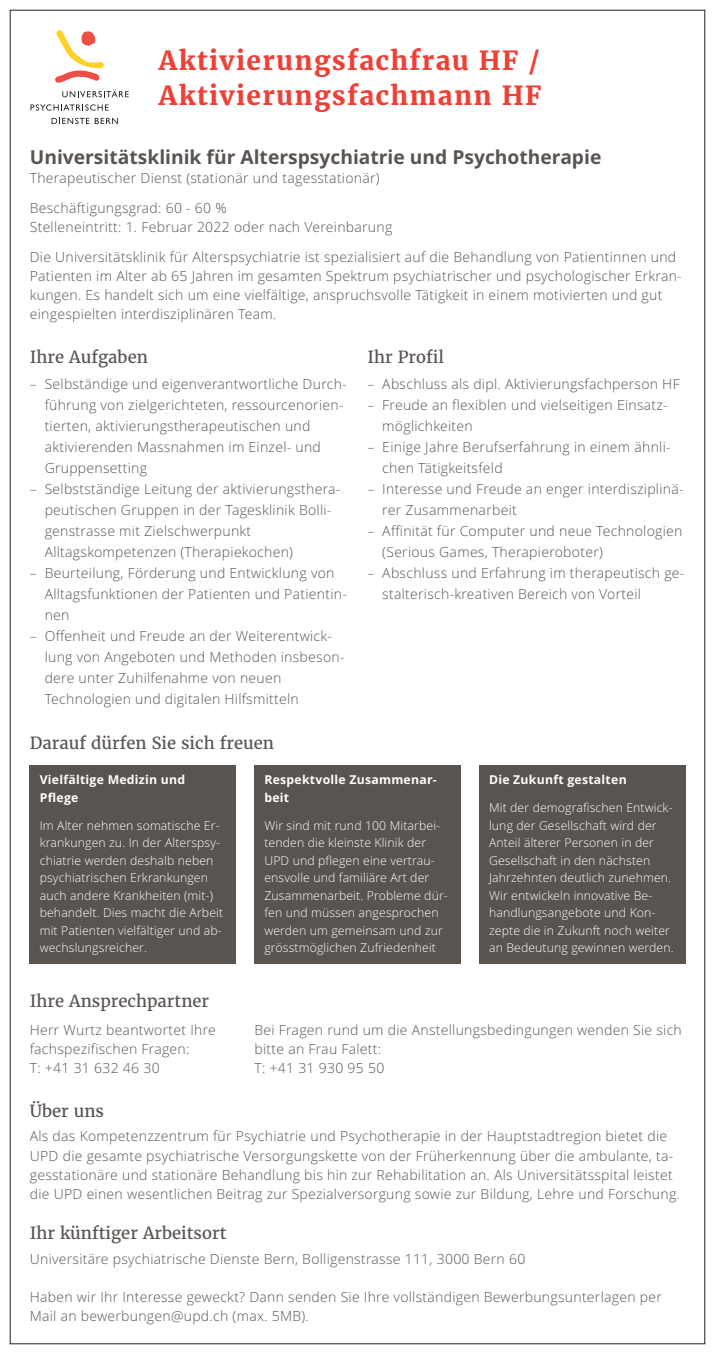
<style>
.page{position:relative;width:715px;height:1354px;background:#fff}
.page>*{position:absolute;margin:0;border:0;box-sizing:border-box;transform-origin:0 0}
.t1{font:700 26.25px/35px "Merriweather";letter-spacing:.05em;color:#ee4037}
.t2{font:700 19.25px "Open Sans";color:#5a5451}
.t3{font:16.62px "Merriweather";color:#5a5451}
.t4{font:300 14px/21px "Open Sans";letter-spacing:.02em;color:#5a5451}
.t5{font:300 12.25px/17.5px "Open Sans";letter-spacing:.01em;color:#fff}
.t6{font:700 12.25px/17.5px "Open Sans";letter-spacing:.02em;color:#fff}
</style>
<div class="page">
<svg style="left:62px;top:90px;width:67px;height:7px"></svg>
<svg style="left:31px;top:104px;width:77px;height:7px"></svg>
<svg style="left:52px;top:118px;width:37px;height:6px"></svg>
<svg style="left:95px;top:118px;width:23px;height:6px"></svg>
<svg style="left:55px;top:30px;width:49px;height:53px"></svg>
<div style="left:30px;top:764px;width:206px;height:199px;background:#5a5451"></div>
<div style="left:254px;top:764px;width:206px;height:199px;background:#5a5451"></div>
<div style="left:479px;top:764px;width:206px;height:199px;background:#5a5451"></div>
<h1 class="t1" style="left:159px;top:43px;width:384px">Aktivierungsfachfrau HF /<br>Aktivierungsfachmann HF</h1>
<h2 class="t2" style="left:30px;top:146px;width:573px">Universitätsklinik für Alterspsychiatrie und Psychotherapie</h2>
<p class="t4" style="left:30px;top:163px;width:351px;line-height:29.8px">Therapeutischer Dienst (stationär und tagesstationär)<br>Beschäftigungsgrad: 60 - 60 %</p>
<p class="t4" style="left:30px;top:212px;width:647px;line-height:29.8px">Stelleneintritt: 1. Februar 2022 oder nach Vereinbarung<br>Die Universitätsklinik für Alterspsychiatrie ist spezialisiert auf die Behandlung von Patientinnen und</p>
<p class="t4" style="left:30px;top:266px;width:653px;line-height:19.2px">Patienten im Alter ab 65 Jahren im gesamten Spektrum psychiatrischer und psychologischer Erkran&shy;kungen. Es handelt sich um eine vielfältige, anspruchsvolle Tätigkeit in einem motivierten und gut eingespielten interdisziplinären Team.</p>
<p class="t3" style="left:30px;top:348px;width:119px">Ihre Aufgaben</p>
<p class="t4" style="left:45px;top:374px;width:303px;text-indent:-15px">– Selbständige und eigenverantwortliche Durch&shy;führung von zielgerichteten, ressourcenorien&shy;tierten, aktivierungstherapeutischen und aktivierenden Massnahmen im Einzel- und Gruppensetting</p>
<p class="t4" style="left:45px;top:479px;width:297px;text-indent:-15px">– Selbstständige Leitung der aktivierungsthera&shy;peutischen Gruppen in der Tagesklinik Bolli&shy;genstrasse mit Zielschwerpunkt Alltagskompetenzen (Therapiekochen)</p>
<p class="t4" style="left:45px;top:563px;width:303px;text-indent:-15px">– Beurteilung, Förderung und Entwicklung von<br>Alltagsfunktionen der Patienten und Patientin&shy;nen</p>
<p class="t4" style="left:45px;top:626px;width:301px;text-indent:-15px">– Offenheit und Freude an der Weiterentwick&shy;lung von Angeboten und Methoden insbeson&shy;dere unter Zuhilfenahme von neuen Technologien und digitalen Hilfsmitteln</p>
<p class="t3" style="left:367px;top:348px;width:78px">Ihr Profil</p>
<p class="t4" style="left:367px;top:374px;width:313px">– Abschluss als dipl. Aktivierungsfachperson HF</p>
<p class="t4" style="left:382px;top:395px;width:287px;text-indent:-15px">– Freude an flexiblen und vielseitigen Einsatz&shy;möglichkeiten</p>
<p class="t4" style="left:382px;top:437px;width:290px;text-indent:-15px">– Einige Jahre Berufserfahrung in einem ähnli&shy;chen Tätigkeitsfeld</p>
<p class="t4" style="left:382px;top:479px;width:303px;text-indent:-15px">– Interesse und Freude an enger interdisziplinä&shy;rer Zusammenarbeit</p>
<p class="t4" style="left:382px;top:521px;width:301px;text-indent:-15px">– Affinität für Computer und neue Technologien (Serious Games, Therapieroboter)</p>
<p class="t4" style="left:382px;top:563px;width:303px;text-indent:-15px">– Abschluss und Erfahrung im therapeutisch ge&shy;stalterisch-kreativen Bereich von Vorteil</p>
<p class="t3" style="left:30px;top:733px;width:245px">Darauf dürfen Sie sich freuen</p>
<p class="t6" style="left:40px;top:771px;width:147px">Vielfältige Medizin und<br>Pflege</p>
<p class="t5" style="left:40px;top:816px;width:185px">Im Alter nehmen somatische Er&shy;krankungen zu. In der Alterspsy&shy;chiatrie werden deshalb neben psychiatrischen Erkrankungen auch andere Krankheiten (mit-) behandelt. Dies macht die Arbeit mit Patienten vielfältiger und ab&shy;wechslungsreicher.</p>
<p class="t6" style="left:264px;top:771px;width:174px">Respektvolle Zusammenar&shy;beit</p>
<p class="t5" style="left:264px;top:816px;width:185px">Wir sind mit rund 100 Mitarbei&shy;tenden die kleinste Klinik der<br>UPD und pflegen eine vertrau&shy;ensvolle und familiäre Art der<br>Zusammenarbeit. Probleme dür&shy;fen und müssen angesprochen werden um gemeinsam und zur grösstmöglichen Zufriedenheit</p>
<p class="t6" style="left:489px;top:771px;width:139px">Die Zukunft gestalten</p>
<p class="t5" style="left:489px;top:799px;width:186px">Mit der demografischen Entwick&shy;lung der Gesellschaft wird der<br>Anteil älterer Personen in der<br>Gesellschaft in den nächsten<br>Jahrzehnten deutlich zunehmen.<br>Wir entwickeln innovative Be&shy;handlungsangebote und Kon&shy;zepte die in Zukunft noch weiter an Bedeutung gewinnen werden.</p>
<p class="t3" style="left:30px;top:991px;width:181px">Ihre Ansprechpartner</p>
<p class="t4" style="left:30px;top:1020px;width:187px;line-height:19.2px">Herr Wurtz beantwortet Ihre fachspezifischen Fragen:<br>T: +41 31 632 46 30</p>
<p class="t4" style="left:254px;top:1020px;width:429px;line-height:19.2px">Bei Fragen rund um die Anstellungsbedingungen wenden Sie sich bitte an Frau Falett:<br>T: +41 31 930 95 50</p>
<p class="t3" style="left:30px;top:1101px;width:76px">Über uns</p>
<p class="t4" style="left:30px;top:1126px;width:651px;line-height:19.2px">Als das Kompetenzzentrum für Psychiatrie und Psychotherapie in der Hauptstadtregion bietet die UPD die gesamte psychiatrische Versorgungskette von der Früherkennung über die ambulante, ta&shy;gesstationäre und stationäre Behandlung bis hin zur Rehabilitation an. Als Universitätsspital leistet die UPD einen wesentlichen Beitrag zur Spezialversorgung sowie zur Bildung, Lehre und Forschung.</p>
<p class="t3" style="left:30px;top:1223px;width:198px">Ihr künftiger Arbeitsort</p>
<p class="t4" style="left:30px;top:1248px;width:497px">Universitäre psychiatrische Dienste Bern, Bolligenstrasse 111, 3000 Bern 60</p>
<p class="t4" style="left:30px;top:1287px;width:633px;line-height:19.2px">Haben wir Ihr Interesse geweckt? Dann senden Sie Ihre vollständigen Bewerbungsunterlagen per<br>Mail an bewerbungen@upd.ch (max. 5MB).</p>
</div>
